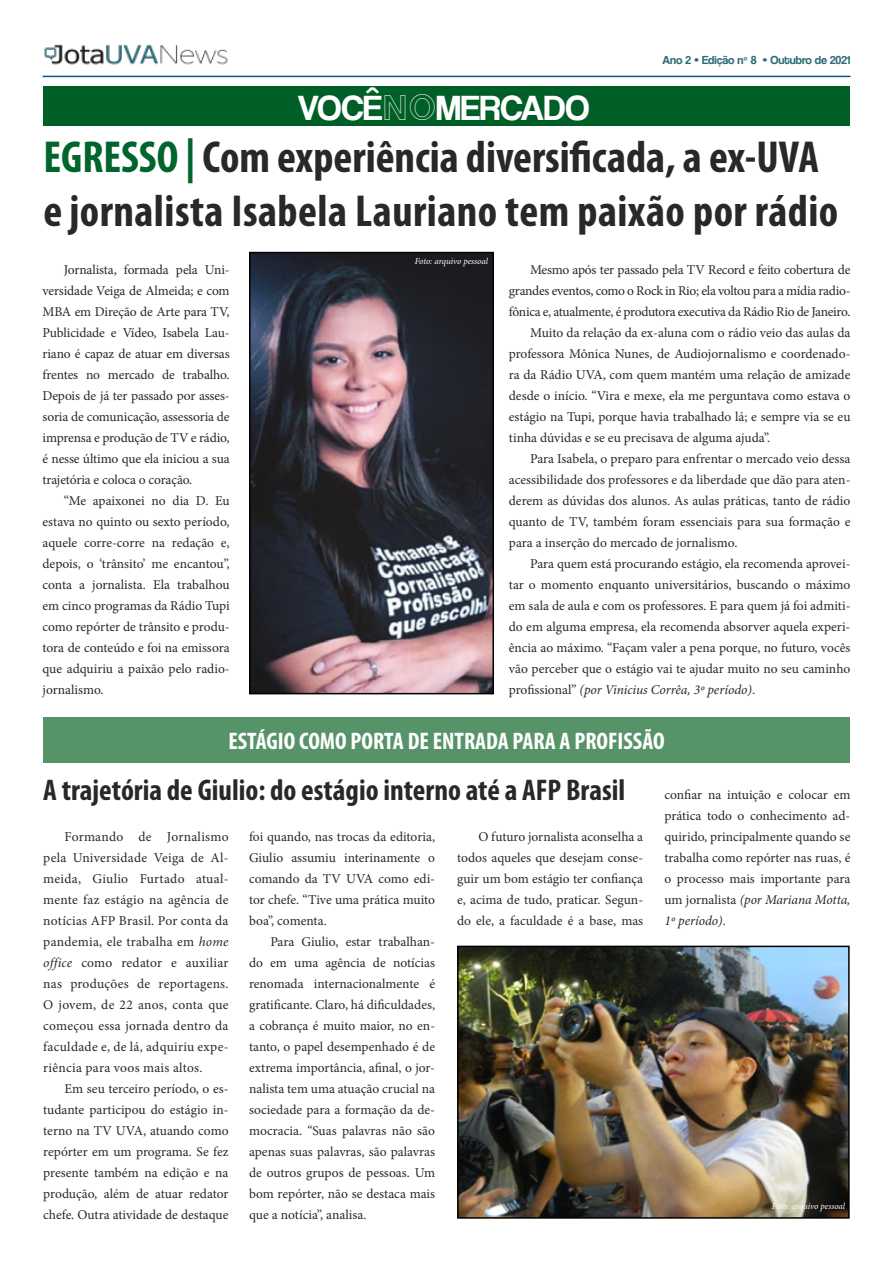
<style>
.page{position:relative;width:893px;height:1263px;background:#fff}
.page>*{position:absolute;margin:0;border:0;box-sizing:border-box;transform-origin:0 0}
.t1{font:700 condensed 45px/54px "Myriad Pro";letter-spacing:.01em;color:#282827}
.t2{font:36px "Coolvetica Rg";color:#fff}
.t3{font:700 condensed 30px "Myriad Pro";color:#282827}
.t4{font:700 condensed 24px "Myriad Pro";color:#fff}
.t5{font:13.5px/21px "Minion Pro";color:#282827;text-align:justify}
.t6{font:13.5px "Minion Pro";letter-spacing:-.02em;color:#282827}
.t7{font:italic 13.5px "Minion Pro";letter-spacing:-.005em;color:#282827}
.t8{font:12px "Coolvetica Rg";color:#2d6a75}
.t9{font:italic 9px "Minion Pro";letter-spacing:-.01em;color:#fff}
.s1{font-family:"Arena Outline"}
.s2{color:#00642d}
.s3{font-style:normal}
.s4{font-style:italic}
</style>
<div class="page">
<hr style="left:43px;top:76px;width:807px;height:1px;background:#005b95">
<img style="left:44px;top:44px;width:184px;height:21px">
<div style="left:43px;top:86px;width:807px;height:40px;background:#005f27"></div>
<div style="left:43px;top:718px;width:807px;height:45px;background:#579368"></div>
<img style="left:252px;top:255px;width:239px;height:436px">
<div style="left:249px;top:252px;width:245px;height:442px;border:2px solid #000"></div>
<img style="left:460px;top:949px;width:387px;height:267px">
<div style="left:457px;top:946px;width:393px;height:273px;border:2px solid #000"></div>
<h2 class="t2" style="left:298px;top:86px;width:293px">VOCÊ<span class="s1">NO</span>MERCADO</h2>
<p class="t8" style="left:662px;top:52px;width:189px">Ano 2 • Edição nº 8 • Outubro de 2021</p>
<h1 class="t1" style="left:43px;top:129px;width:796px"><span class="s2">EGRESSO |</span> Com experiência diversificada, a ex-UVA e jornalista Isabela Lauriano tem paixão por rádio</h1>
<p class="t5" style="left:43px;top:259px;width:189px;text-indent:21px">Jornalista, formada pela Uni&shy;versidade Veiga de Almeida; e com MBA em Direção de Arte para TV, Publicidade e Vídeo, Isabela Lau&shy;riano é capaz de atuar em diversas frentes no mercado de trabalho.<br>Depois de já ter passado por asses&shy;soria de comunicação, assessoria de imprensa e produção de TV e rádio, é nesse último que ela iniciou a sua trajetória e coloca o coração.</p>
<p class="t5" style="left:43px;top:490px;width:189px;text-indent:21px">“Me apaixonei no dia D. Eu estava no quinto ou sexto período, aquele corre-corre na redação e, depois, o ‘trânsito’ me encantou”, conta a jornalista. Ela trabalhou em cinco programas da Rádio Tupi como repórter de trânsito e produ&shy;tora de conteúdo e foi na emissora que adquiriu a paixão pelo radio&shy;jornalismo.</p>
<p class="t9" style="left:415px;top:255px;width:75px">Foto: arquivo pessoal</p>
<p class="t6" style="left:530px;top:260px;width:322px">Mesmo após ter passado pela TV Record e feito cobertura de</p>
<p class="t6" style="left:509px;top:281px;width:343px">grandes eventos, como o Rock in Rio; ela voltou para a mídia radio-</p>
<p class="t6" style="left:509px;top:302px;width:343px">fônica e, atualmente, é produtora executiva da Rádio Rio de Janeiro.</p>
<p class="t5" style="left:530px;top:322px;width:322px">Muito da relação da ex-aluna com o rádio veio das aulas da</p>
<p class="t5" style="left:509px;top:343px;width:343px">professora Mônica Nunes, de Audiojornalismo e coordenado-</p>
<p class="t5" style="left:509px;top:364px;width:343px">ra da Rádio UVA, com quem mantém uma relação de amizade</p>
<p class="t5" style="left:509px;top:385px;width:343px">desde o início. “Vira e mexe, ela me perguntava como estava o</p>
<p class="t5" style="left:509px;top:406px;width:343px">estágio na Tupi, porque havia trabalhado lá; e sempre via se eu</p>
<p class="t5" style="left:509px;top:427px;width:263px">tinha dúvidas e se eu precisava de alguma ajuda”.</p>
<p class="t5" style="left:530px;top:448px;width:322px">Para Isabela, o preparo para enfrentar o mercado veio dessa</p>
<p class="t5" style="left:509px;top:469px;width:343px">acessibilidade dos professores e da liberdade que dão para aten-</p>
<p class="t5" style="left:509px;top:490px;width:343px">derem as dúvidas dos alunos. As aulas práticas, tanto de rádio</p>
<p class="t5" style="left:509px;top:511px;width:343px">quanto de TV, também foram essenciais para sua formação e</p>
<p class="t5" style="left:509px;top:532px;width:230px">para a inserção do mercado de jornalismo.</p>
<p class="t5" style="left:530px;top:553px;width:322px">Para quem está procurando estágio, ela recomenda aprovei-</p>
<p class="t5" style="left:509px;top:574px;width:343px">tar o momento enquanto universitários, buscando o máximo</p>
<p class="t5" style="left:509px;top:595px;width:343px">em sala de aula e com os professores. E para quem já foi admiti-</p>
<p class="t5" style="left:509px;top:616px;width:343px">do em alguma empresa, ela recomenda absorver aquela experi-</p>
<p class="t5" style="left:509px;top:637px;width:343px">ência ao máximo. “Façam valer a pena porque, no futuro, vocês</p>
<p class="t5" style="left:509px;top:658px;width:343px">vão perceber que o estágio vai te ajudar muito no seu caminho</p>
<p class="t7" style="left:509px;top:680px;width:248px"><span class="s3">profissional”</span> (por Vinicius Corrêa, 3º período)<span class="s3">.</span></p>
<h3 class="t4" style="left:228px;top:726px;width:438px">ESTÁGIO COMO PORTA DE ENTRADA PARA A PROFISSÃO</h3>
<h3 class="t3" style="left:43px;top:771px;width:583px">A trajetória de Giulio: do estágio interno até a AFP Brasil</h3>
<p class="t5" style="left:43px;top:826px;width:187px;text-indent:21px">Formando de Jornalismo pela Universidade Veiga de Al&shy;meida, Giulio Furtado atual&shy;mente faz estágio na agência de notícias AFP Brasil. Por conta da pandemia, ele trabalha em <span class="s4">home office</span> como redator e auxiliar nas produções de reportagens.<br>O jovem, de 22 anos, conta que começou essa jornada dentro da faculdade e, de lá, adquiriu expe&shy;riência para voos mais altos.</p>
<p class="t5" style="left:43px;top:1078px;width:187px;text-indent:21px">Em seu terceiro período, o es&shy;tudante participou do estágio in&shy;terno na TV UVA, atuando como repórter em um programa. Se fez presente também na edição e na produção, além de atuar redator chefe. Outra atividade de destaque</p>
<p class="t5" style="left:249px;top:826px;width:188px">foi quando, nas trocas da editoria, Giulio assumiu interinamente o comando da TV UVA como edi&shy;tor chefe. “Tive uma prática muito boa”, comenta.</p>
<p class="t5" style="left:249px;top:931px;width:188px;text-indent:21px">Para Giulio, estar trabalhan&shy;do em uma agência de notícias renomada internacionalmente é gratificante. Claro, há dificuldades, a cobrança é muito maior, no en&shy;tanto, o papel desempenhado é de extrema importância, afinal, o jor&shy;nalista tem uma atuação crucial na sociedade para a formação da de&shy;mocracia. “Suas palavras não são apenas suas palavras, são palavras de outros grupos de pessoas. Um bom repórter, não se destaca mais que a notícia”, analisa.</p>
<p class="t5" style="left:457px;top:826px;width:188px;text-indent:21px">O futuro jornalista aconselha a todos aqueles que desejam conse&shy;guir um bom estágio ter confiança e, acima de tudo, praticar. Segun&shy;do ele, a faculdade é a base, mas</p>
<p class="t5" style="left:664px;top:784px;width:188px">confiar na intuição e colocar em prática todo o conhecimento ad&shy;quirido, principalmente quando se trabalha como repórter nas ruas, é o processo mais importante para um jornalista <span class="s4">(por Mariana Motta, 1º período)</span>.</p>
<p class="t9" style="left:772px;top:1200px;width:75px">Foto: arquivo pessoal</p>
</div>
